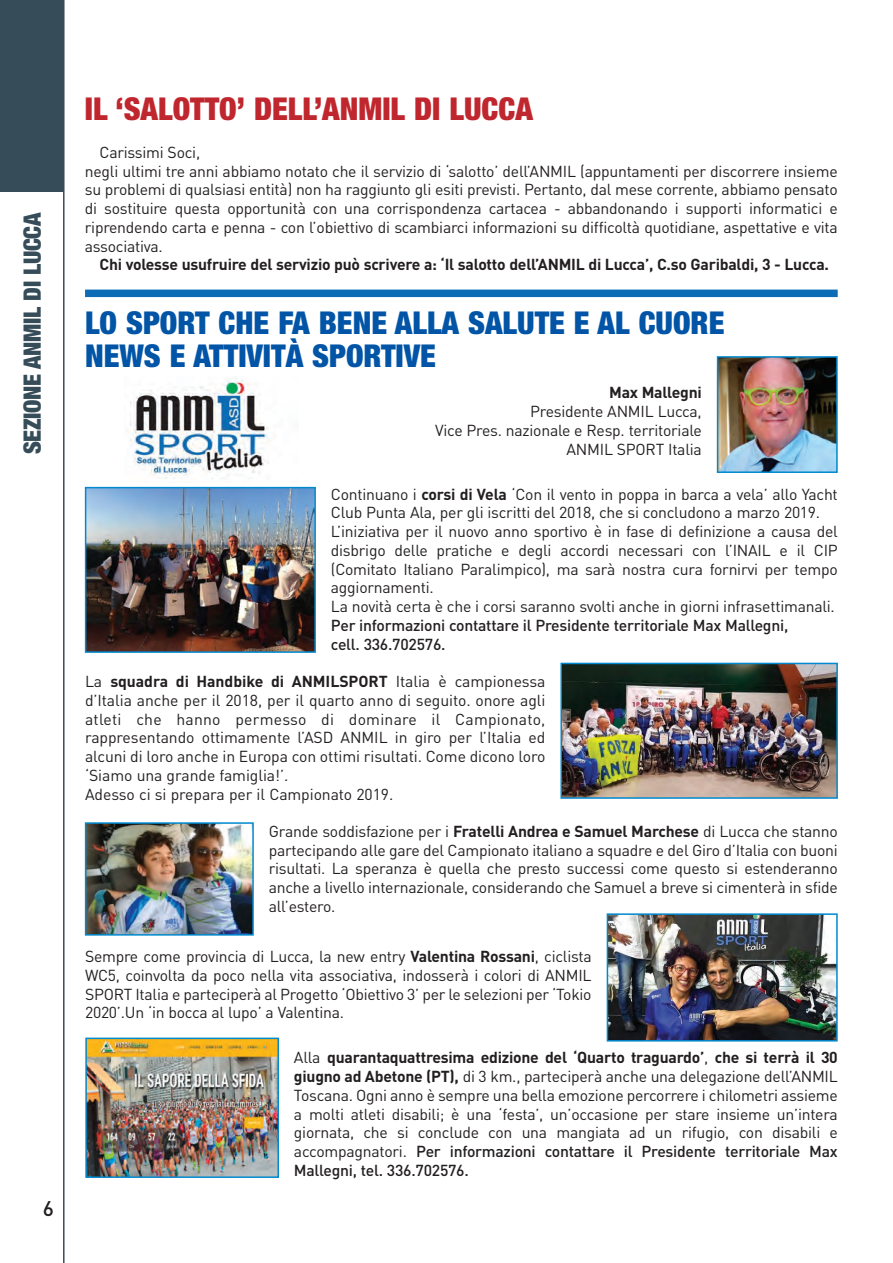
<style>
.page{position:relative;width:893px;height:1263px;background:#fff}
.page>*{position:absolute;margin:0;border:0;box-sizing:border-box;transform-origin:0 0}
.t1{font:900 condensed 31.5px "Helvetica Neue";color:#0154a6}
.t2{font:900 condensed 31.5px "Helvetica Neue";color:#c0262d}
.t3{font:900 condensed 24px "Helvetica Neue";letter-spacing:-.01em;color:#364d59}
.t4{font:500 21px "DIN";color:#231f20}
.t5{font:15.75px/18.8px "DIN";letter-spacing:-.015em;color:#231f20;text-align:justify}
.t6{font:700 15.75px "DIN";letter-spacing:-.015em;color:#231f20}
.t7{font:500 15.75px "DIN";letter-spacing:-.015em;color:#231f20}
.s1{font-weight:700}
.s2{font-weight:500}
</style>
<div class="page">
<div style="left:0;top:0;width:64px;height:191px;background:#364d59"></div>
<hr style="left:63px;top:0;width:2px;height:1263px;background:#364d59">
<img style="left:720px;top:359px;width:115px;height:111px">
<div style="left:717px;top:356px;width:121px;height:117px;border:2px solid #0089cf"></div>
<img style="left:88px;top:490px;width:225px;height:160px">
<div style="left:85px;top:487px;width:231px;height:166px;border:2px solid #0089cf"></div>
<img style="left:563px;top:666px;width:272px;height:130px">
<div style="left:560px;top:663px;width:278px;height:136px;border:2px solid #0089cf"></div>
<img style="left:88px;top:825px;width:163px;height:108px">
<div style="left:85px;top:822px;width:169px;height:114px;border:2px solid #0089cf"></div>
<img style="left:610px;top:916px;width:225px;height:122px">
<div style="left:607px;top:913px;width:231px;height:128px;border:2px solid #0089cf"></div>
<img style="left:88px;top:1040px;width:188px;height:135px">
<div style="left:85px;top:1037px;width:194px;height:141px;border:2px solid #0089cf"></div>
<img style="left:128px;top:377px;width:141px;height:102px">
<div style="left:85px;top:290px;width:753px;height:7px;background:#0d6cb6"></div>
<p class="t3" style="left:19px;top:454px;width:243px;rotate:-90deg">SEZIONE ANMIL DI LUCCA</p>
<p class="t4" style="left:43px;top:1201px;width:13px">6</p>
<p class="t2" style="left:85px;top:91px;width:449px">IL ‘SALOTTO’ DELL’ANMIL DI LUCCA</p>
<p class="t5" style="left:100px;top:145px;width:102px">Carissimi Soci,</p>
<p class="t5" style="left:85px;top:163px;width:754px">negli ultimi tre anni abbiamo notato che il servizio di ‘salotto’ dell’ANMIL (appuntamenti per discorrere insieme su problemi di qualsiasi entità) non ha raggiunto gli esiti previsti. Pertanto, dal mese corrente, abbiamo pensato di sostituire questa opportunità con una corrispondenza cartacea - abbandonando i supporti informatici e riprendendo carta e penna - con l’obiettivo di scambiarci informazioni su difficoltà quotidiane, aspettative e vita associativa.</p>
<p class="t6" style="left:100px;top:259px;width:731px">Chi volesse usufruire del servizio può scrivere a: ‘Il salotto dell’ANMIL di Lucca’, C.so Garibaldi, 3 - Lucca.</p>
<p class="t1" style="left:85px;top:305px;width:641px">LO SPORT CHE FA BENE ALLA SALUTE E AL CUORE</p>
<p class="t1" style="left:85px;top:338px;width:352px">NEWS E ATTIVITÀ SPORTIVE</p>
<p class="t6" style="left:609px;top:387px;width:94px">Max Mallegni</p>
<p class="t5" style="left:530px;top:404px;width:173px">Presidente ANMIL Lucca,</p>
<p class="t5" style="left:435px;top:423px;width:268px">Vice Pres. nazionale e Resp. territoriale</p>
<p class="t5" style="left:567px;top:441px;width:137px">ANMIL SPORT Italia</p>
<p class="t5" style="left:331px;top:486px;width:508px">Continuano i <span class="s1">corsi di Vela</span> ‘Con il vento in poppa in barca a vela’ allo Yacht<br>Club Punta Ala, per gli iscritti del 2018, che si concludono a marzo 2019.</p>
<p class="t5" style="left:331px;top:524px;width:508px">L’iniziativa per il nuovo anno sportivo è in fase di definizione a causa del disbrigo delle pratiche e degli accordi necessari con l’INAIL e il CIP (Comitato Italiano Paralimpico), ma sarà nostra cura fornirvi per tempo aggiornamenti.</p>
<p class="t5" style="left:331px;top:599px;width:505px">La novità certa è che i corsi saranno svolti anche in giorni infrasettimanali.</p>
<p class="t7" style="left:331px;top:620px;width:459px">Per informazioni contattare il Presidente territoriale Max Mallegni,</p>
<p class="t7" style="left:331px;top:638px;width:116px">cell. 336.702576.</p>
<p class="t5" style="left:85px;top:674px;width:462px">La <span class="s1">squadra di Handbike di ANMILSPORT</span> Italia è campionessa d’Italia anche per il 2018, per il quarto anno di seguito. onore agli atleti che hanno permesso di dominare il Campionato, rappresentando ottimamente l’ASD ANMIL in giro per l’Italia ed alcuni di loro anche in Europa con ottimi risultati. Come dicono loro ‘Siamo una grande famiglia!’.</p>
<p class="t5" style="left:85px;top:786px;width:310px">Adesso ci si prepara per il Campionato 2019.</p>
<p class="t5" style="left:269px;top:824px;width:571px">Grande soddisfazione per i <span class="s1">Fratelli Andrea e Samuel Marchese</span> di Lucca che stanno partecipando alle gare del Campionato italiano a squadre e del Giro d’Italia con buoni risultati. La speranza è quella che presto successi come questo si estenderanno anche a livello internazionale, considerando che Samuel a breve si cimenterà in sfide all’estero.</p>
<p class="t5" style="left:85px;top:949px;width:508px">Sempre come provincia di Lucca, la new entry <span class="s1">Valentina Rossani</span>, ciclista WC5, coinvolta da poco nella vita associativa, indosserà i colori di ANMIL SPORT Italia e parteciperà al Progetto ‘Obiettivo 3’ per le selezioni per ‘Tokio 2020’.Un ‘in bocca al lupo’ a Valentina.</p>
<p class="t5" style="left:294px;top:1050px;width:545px">Alla <span class="s1">quarantaquattresima edizione del ‘Quarto traguardo’</span>, <span class="s1">che si terrà il 30 giugno ad Abetone (PT),</span> di 3 km., parteciperà anche una delegazione dell’ANMIL Toscana. Ogni anno è sempre una bella emozione percorrere i chilometri assieme a molti atleti disabili; è una ‘festa’, un’occasione per stare insieme un’intera giornata, che si conclude con una mangiata ad un rifugio, con disabili e accompagnatori. <span class="s2">Per informazioni contattare il Presidente territoriale Max Mallegni, tel. 336.702576.</span></p>
</div>
